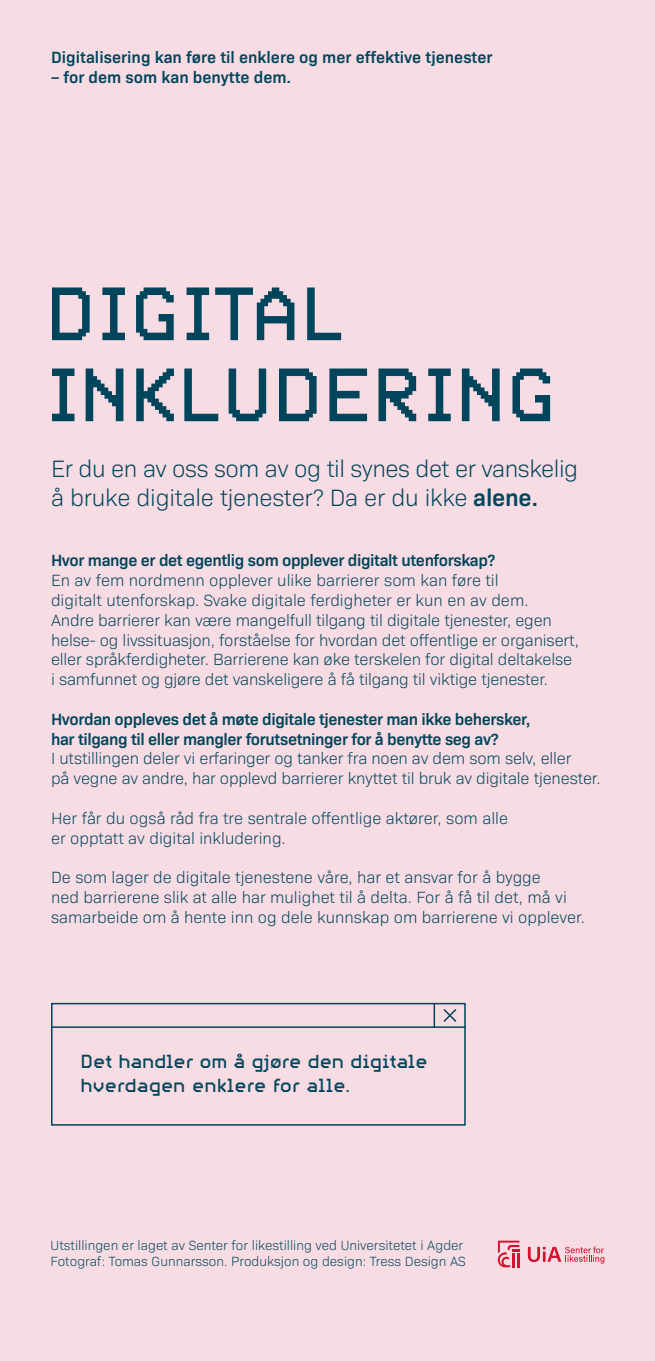
<style>
.page{position:relative;width:655px;height:1361px;background:#f8dce4}
.page>*{position:absolute;margin:0;border:0;box-sizing:border-box;transform-origin:0 0}
.t1{font:80.04px/81px "PF Videotext";color:#00455b}
.t2{font:300 24px/28.8px "Bio Sans";letter-spacing:-.015em;color:#00455b}
.t3{font:20.1px/24.1px "PF Videotext";letter-spacing:-.01em;color:#00455b}
.t4{font:300 16.5px/19.8px "Bio Sans";letter-spacing:-.01em;color:#00455b}
.t5{font:600 16.5px/19.8px "Bio Sans";letter-spacing:-.025em;color:#00455b}
.t6{font:600 16.5px "Bio Sans";color:#00455b}
.t7{font:300 13.5px/16.2px "Bio Sans";color:#00455b}
.s1{font-weight:600}
</style>
<div class="page">
<svg style="left:498px;top:1240px;width:21px;height:27px"></svg>
<svg style="left:528px;top:1246px;width:76px;height:17px"></svg>
<div style="left:51px;top:1003px;width:415px;height:122px;border:2px solid #00455b"></div>
<hr style="left:51px;top:1026px;width:415px;height:2px;background:#00455b">
<hr style="left:433px;top:1003px;width:2px;height:24px;background:#00455b">
<svg style="left:443px;top:1009px;width:14px;height:13px"></svg>
<p class="t6" style="left:51px;top:45px;width:443px">Digitalisering kan føre til enklere og mer effektive tjenester</p>
<p class="t6" style="left:51px;top:64px;width:242px">– for dem som kan benytte dem.</p>
<h1 class="t1" style="left:46px;top:263px;width:512px">DIGITAL<br>INKLUDERING</h1>
<h2 class="t2" style="left:51px;top:452px;width:528px">Er du en av oss som av og til synes det er vanskelig å bruke digitale tjenester? Da er du ikke <span class="s1">alene.</span></h2>
<p class="t5" style="left:51px;top:549px;width:446px">Hvor mange er det egentlig som opplever digitalt utenforskap?</p>
<p class="t4" style="left:51px;top:569px;width:529px">En av fem nordmenn opplever ulike barrierer som kan føre til<br>digitalt utenforskap. Svake digitale ferdigheter er kun en av dem.<br>Andre barrierer kan være mangelfull tilgang til digitale tjenester, egen helse- og livssituasjon, forståelse for hvordan det offentlige er organisert, eller språkferdigheter. Barrierene kan øke terskelen for digital deltakelse i samfunnet og gjøre det vanskeligere å få tilgang til viktige tjenester.</p>
<p class="t5" style="left:51px;top:708px;width:481px">Hvordan oppleves det å møte digitale tjenester man ikke behersker, har tilgang til eller mangler forutsetninger for å benytte seg av?</p>
<p class="t4" style="left:51px;top:747px;width:551px">I utstillingen deler vi erfaringer og tanker fra noen av dem som selv, eller<br>på vegne av andre, har opplevd barrierer knyttet til bruk av digitale tjenester.</p>
<p class="t4" style="left:51px;top:807px;width:458px">Her får du også råd fra tre sentrale offentlige aktører, som alle er opptatt av digital inkludering.</p>
<p class="t4" style="left:51px;top:866px;width:535px">De som lager de digitale tjenestene våre, har et ansvar for å bygge<br>ned barrierene slik at alle har mulighet til å delta. For å få til det, må vi samarbeide om å hente inn og dele kunnskap om barrierene vi opplever.</p>
<p class="t3" style="left:81px;top:1047px;width:348px">Det handler om å gjøre den digitale hverdagen enklere for alle.</p>
<p class="t7" style="left:51px;top:1236px;width:417px">Utstillingen er laget av Senter for likestilling ved Universitetet i Agder<br>Fotograf: Tomas Gunnarsson. Produksjon og design: Tress Design AS</p>
</div>
